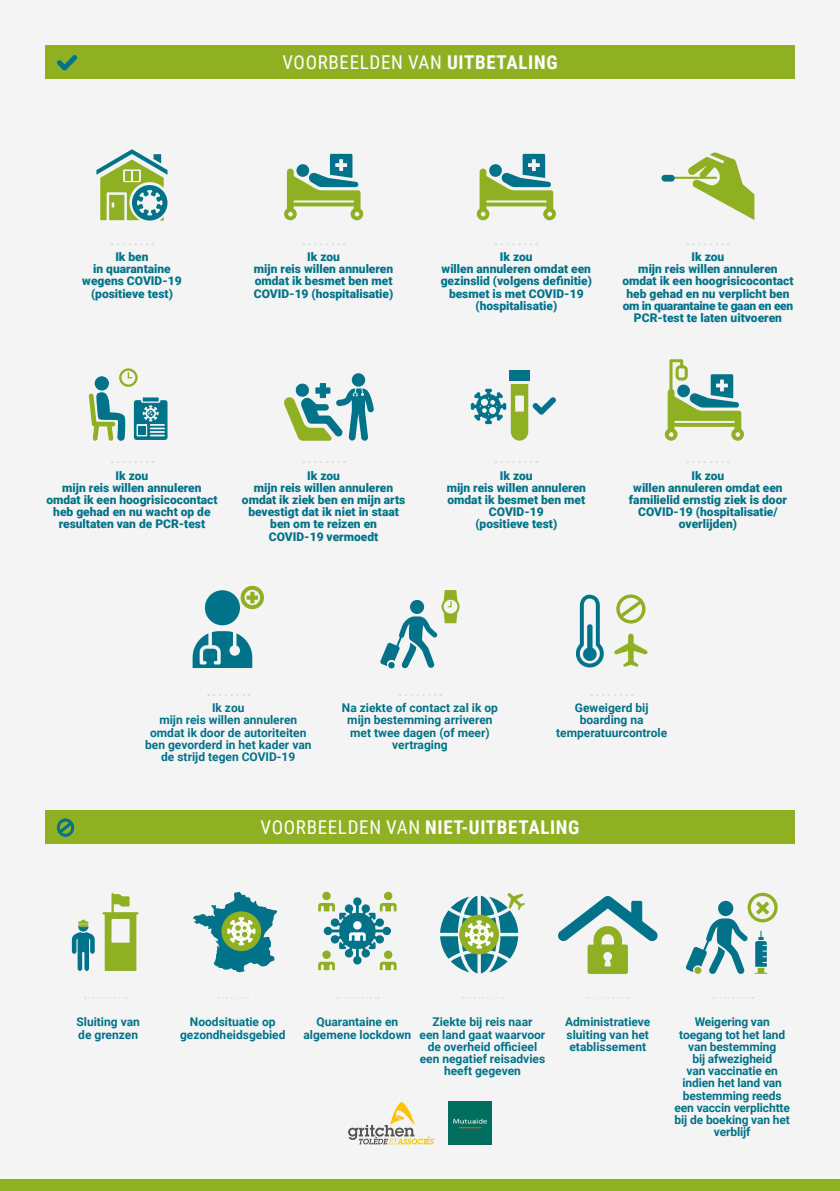
<style>
.page{position:relative;width:840px;height:1191px;background:#fff}
.page>*{position:absolute;margin:0;border:0;box-sizing:border-box;transform-origin:0 0}
.t1{font:700 19px "Roboto Condensed";letter-spacing:.035em;color:#fff}
.t2{font:19px "Roboto Condensed";letter-spacing:.035em;color:#fff}
.t3{font:900 12px/12.2px "Roboto";color:#007289;text-align:center}
.t4{font:700 12px/12.2px "Roboto";color:#007289;text-align:center}
.s1{font-weight:700}
.s2{font-weight:400}
</style>
<div class="page">
<div style="left:0;top:0;width:839px;height:1191px;background:#f4f4f4"></div>
<div style="left:45px;top:45px;width:749px;height:34px;background:#90b024"></div>
<div style="left:45px;top:810px;width:749px;height:33px;background:#90b024"></div>
<div style="left:0;top:1179px;width:839px;height:12px;background:#90b024"></div>
<svg style="left:96px;top:149px;width:71px;height:71px"></svg>
<svg style="left:284px;top:154px;width:79px;height:66px"></svg>
<svg style="left:476px;top:154px;width:79px;height:66px"></svg>
<svg style="left:661px;top:152px;width:93px;height:68px"></svg>
<div style="left:661px;top:175px;width:13px;height:7px;background:#007289;border-radius:3px"></div>
<svg style="left:89px;top:368px;width:78px;height:73px"></svg>
<svg style="left:284px;top:383px;width:90px;height:58px"></svg>
<div style="left:351px;top:373px;width:14px;height:14px;background:#007289;border-radius:50%"></div>
<div style="left:509px;top:371px;width:20px;height:10px;background:#007289"></div>
<svg style="left:470px;top:384px;width:86px;height:56px"></svg>
<svg style="left:664px;top:359px;width:79px;height:82px"></svg>
<svg style="left:112px;top:243px;width:41px;height:2px"></svg>
<svg style="left:112px;top:461px;width:41px;height:2px"></svg>
<svg style="left:303px;top:243px;width:41px;height:2px"></svg>
<svg style="left:303px;top:461px;width:41px;height:2px"></svg>
<svg style="left:495px;top:243px;width:41px;height:2px"></svg>
<svg style="left:495px;top:461px;width:41px;height:2px"></svg>
<svg style="left:246px;top:592px;width:12px;height:11px"></svg>
<svg style="left:192px;top:631px;width:60px;height:37px"></svg>
<div style="left:205px;top:590px;width:35px;height:35px;background:#007289;border-radius:50%"></div>
<div style="left:240px;top:586px;width:24px;height:23px;border:4px solid #90b024;border-radius:50%"></div>
<svg style="left:380px;top:590px;width:79px;height:79px"></svg>
<svg style="left:575px;top:594px;width:28px;height:74px"></svg>
<svg style="left:614px;top:633px;width:33px;height:33px"></svg>
<svg style="left:616px;top:594px;width:29px;height:29px"></svg>
<svg style="left:208px;top:694px;width:41px;height:2px"></svg>
<svg style="left:399px;top:694px;width:42px;height:2px"></svg>
<svg style="left:591px;top:694px;width:41px;height:2px"></svg>
<svg style="left:687px;top:243px;width:41px;height:2px"></svg>
<svg style="left:687px;top:461px;width:41px;height:2px"></svg>
<svg style="left:57px;top:55px;width:20px;height:16px"></svg>
<svg style="left:56px;top:818px;width:19px;height:19px"></svg>
<svg style="left:348px;top:1102px;width:86px;height:42px"></svg>
<img style="left:448px;top:1101px;width:43px;height:44px">
<svg style="left:72px;top:919px;width:23px;height:52px"></svg>
<svg style="left:102px;top:893px;width:36px;height:78px"></svg>
<svg style="left:193px;top:891px;width:84px;height:81px"></svg>
<svg style="left:318px;top:891px;width:78px;height:79px"></svg>
<svg style="left:440px;top:893px;width:84px;height:80px"></svg>
<svg style="left:85px;top:997px;width:42px;height:1px"></svg>
<svg style="left:337px;top:997px;width:41px;height:1px"></svg>
<svg style="left:462px;top:997px;width:41px;height:1px"></svg>
<svg style="left:587px;top:997px;width:42px;height:1px"></svg>
<svg style="left:711px;top:997px;width:42px;height:1px"></svg>
<svg style="left:558px;top:896px;width:100px;height:78px"></svg>
<svg style="left:685px;top:892px;width:92px;height:82px"></svg>
<h1 class="t2" style="left:282px;top:49px;width:276px">VOORBEELDEN VAN <span class="s1">UITBETALING</span></h1>
<p class="t3" style="left:82px;top:250px;width:101px">Ik ben<br>in quarantaine wegens COVID-19 (positieve test)</p>
<p class="t3" style="left:254px;top:250px;width:141px">Ik zou<br>mijn reis willen annuleren omdat ik besmet ben met<br>COVID-19 (hospitalisatie)</p>
<p class="t3" style="left:440px;top:250px;width:153px">Ik zou<br>willen annuleren omdat een gezinslid (volgens definitie) besmet is met COVID-19 (hospitalisatie)</p>
<p class="t3" style="left:622px;top:250px;width:173px">Ik zou<br>mijn reis willen annuleren omdat ik een hoogrisicocontact heb gehad en nu verplicht ben om in quarantaine te gaan en een<br>PCR-test te laten uitvoeren</p>
<p class="t3" style="left:46px;top:469px;width:173px">Ik zou<br>mijn reis willen annuleren omdat ik een hoogrisicocontact heb gehad en nu wacht op de resultaten van de PCR-test</p>
<p class="t3" style="left:242px;top:469px;width:165px">Ik zou<br>mijn reis willen annuleren omdat ik ziek ben en mijn arts bevestigt dat ik niet in staat ben om te reizen en<br>COVID-19 vermoedt</p>
<p class="t3" style="left:446px;top:469px;width:141px">Ik zou<br>mijn reis willen annuleren omdat ik besmet ben met<br>COVID-19<br>(positieve test)</p>
<p class="t3" style="left:628px;top:469px;width:159px">Ik zou<br>willen annuleren omdat een familielid ernstig ziek is door<br>COVID-19 (hospitalisatie/ overlijden)</p>
<p class="t4" style="left:145px;top:701px;width:168px">Ik zou<br>mijn reis willen annuleren omdat ik door de autoriteiten ben gevorderd in het kader van de strijd tegen COVID-19</p>
<p class="t4" style="left:341px;top:701px;width:158px">Na ziekte of contact zal ik op mijn bestemming arriveren met twee dagen (of meer) vertraging</p>
<p class="t4" style="left:556px;top:701px;width:112px">Geweigerd bij boarding na temperatuurcontrole</p>
<h1 class="t1" style="left:260px;top:814px;width:320px"><span class="s2">VOORBEELDEN VAN</span> NIET-UITBETALING</h1>
<p class="t4" style="left:76px;top:1015px;width:65px;text-align:left">Sluiting van de grenzen</p>
<p class="t4" style="left:180px;top:1015px;width:107px">Noodsituatie op gezondheidsgebied</p>
<p class="t4" style="left:303px;top:1015px;width:109px">Quarantaine en algemene lockdown</p>
<p class="t4" style="left:419px;top:1015px;width:127px">Ziekte bij reis naar<br>een land gaat waarvoor de overheid officieel een negatief reisadvies heeft gegeven</p>
<p class="t4" style="left:564px;top:1015px;width:87px;text-align:justify">Administratieve sluiting van het etablissement</p>
<p class="t4" style="left:674px;top:1015px;width:117px">Weigering van toegang tot het land van bestemming<br>bij afwezigheid<br>van vaccinatie en indien het land van bestemming reeds een vaccin verplichtte bij de boeking van het verblijf</p>
</div>
